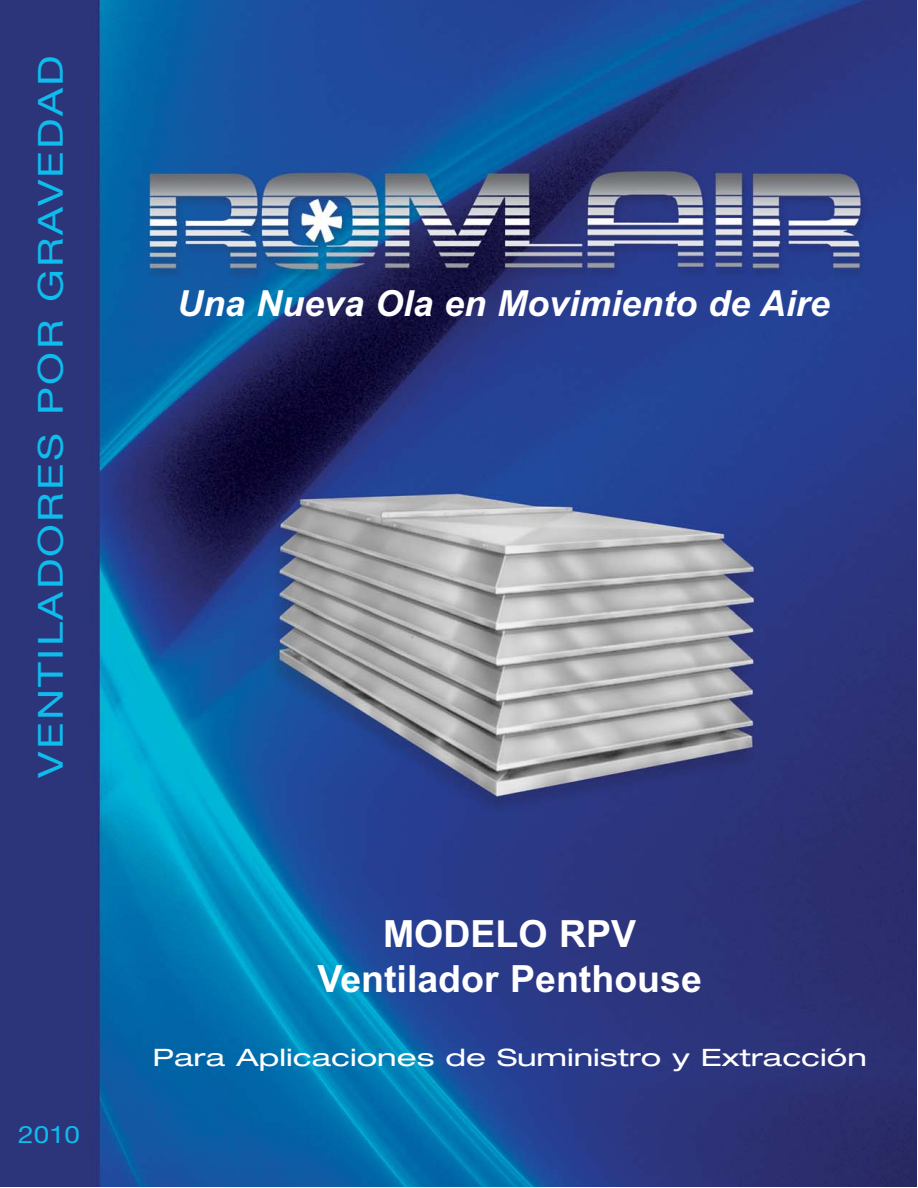
<style>
.page{position:relative;width:918px;height:1188px;background:#fff}
.page>*{position:absolute;margin:0;border:0;box-sizing:border-box;transform-origin:0 0}
.t1{font:700 37.5px/45px "Arial";color:#fff;text-align:center}
.t2{font:italic 700 36px "Arial";color:#fff}
.t3{font:34.5px "Helvetica Neue";letter-spacing:.055em;color:#0ebcee;scale:1.25 1}
.t4{font:expanded 24px "Helvetica Neue";color:#fff;scale:1.25 1}
.t5{font:24px "Helvetica Neue";color:#0ebcee;scale:1.16 1}
</style>
<div class="page">
<img style="left:0;top:0;width:916px;height:1186px">
<h3 class="t3" style="left:31px;top:778px;width:579px;rotate:-90deg">VENTILADORES POR GRAVEDAD</h3>
<p class="t5" style="left:18px;top:1121px;width:55px">2010</p>
<h2 class="t2" style="left:177px;top:283px;width:654px">Una Nueva Ola en Movimiento de Aire</h2>
<h1 class="t1" style="left:317px;top:911px;width:386px">MODELO RPV<br>Ventilador Penthouse</h1>
<p class="t4" style="left:152px;top:1049px;width:573px">Para Aplicaciones de Suministro y Extracción</p>
</div>
